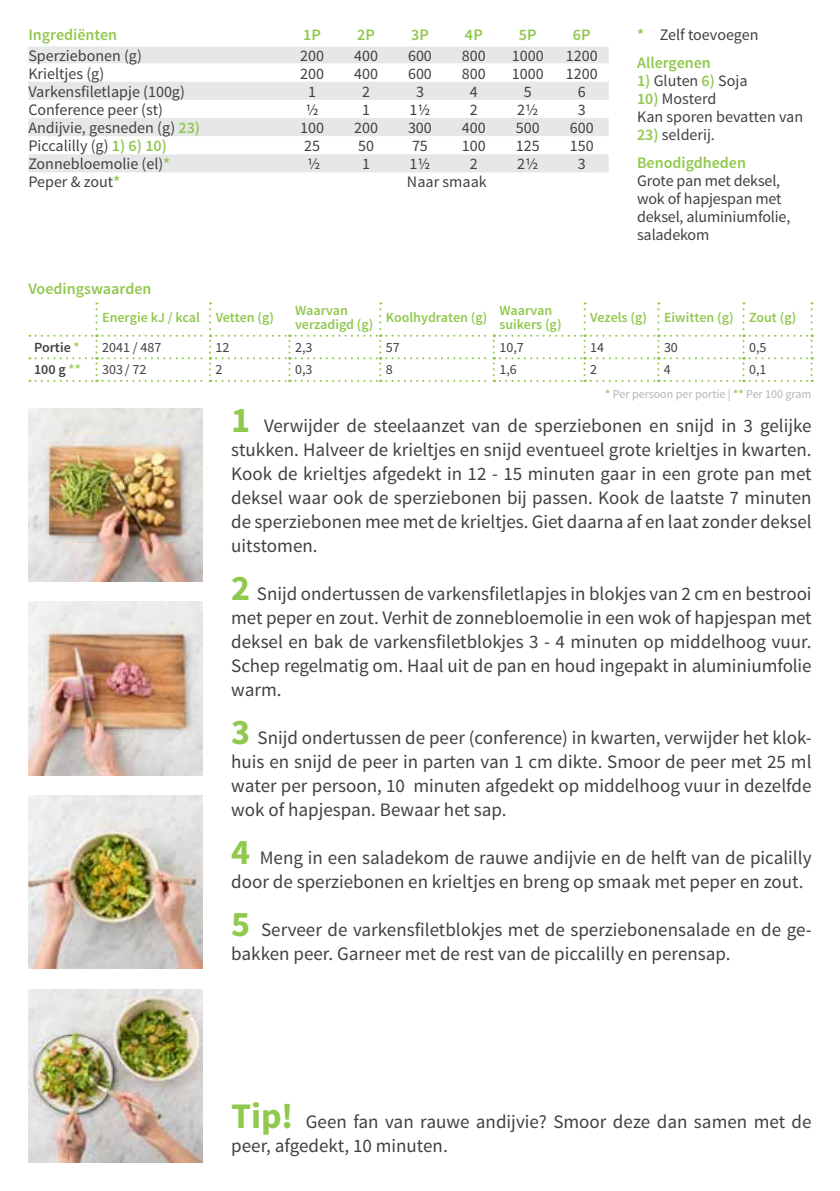
<style>
.page{position:relative;width:840px;height:1191px;background:#fff}
.page>*{position:absolute;margin:0;border:0;box-sizing:border-box;transform-origin:0 0}
.t1{font:19px/24px "Source Sans Pro";color:#414042;text-align:justify}
.t2{font:16px/18px "Source Sans Pro";color:#414042}
.t3{font:600 16px/28px "Source Sans Pro";color:#91c84e}
.t4{font:600 14px/14px "Source Sans Pro";color:#91c84e}
.t5{font:14px "Source Sans Pro";color:#414042}
.t6{font:600 14px "Source Sans Pro";color:#414042}
.t7{font:12px "Source Sans Pro";color:#b1b4b6}
.s1{font-weight:600;color:#91c84e}
.s2{font-weight:400;color:#414042}
.s3{color:#9ccd5f}
.s4{font-weight:600;color:#9ccd5f}
.s5{font-weight:700;font-size:36px;color:#91c84e}
</style>
<div class="page">
<img style="left:28px;top:602px;width:175px;height:173px">
<img style="left:28px;top:795px;width:175px;height:173px">
<img style="left:28px;top:408px;width:175px;height:173px">
<img style="left:28px;top:989px;width:175px;height:173px">
<div style="left:28px;top:46px;width:580px;height:17px;background:#e6e7e8"></div>
<svg style="left:29px;top:172px;width:579px;height:1px"></svg>
<svg style="left:28px;top:82px;width:580px;height:90px;fill:#e6e7e8"></svg>
<svg style="left:95px;top:302px;width:2px;height:27px"></svg>
<svg style="left:209px;top:302px;width:2px;height:27px"></svg>
<svg style="left:379px;top:302px;width:2px;height:27px"></svg>
<svg style="left:583px;top:302px;width:2px;height:27px"></svg>
<svg style="left:657px;top:302px;width:2px;height:27px"></svg>
<svg style="left:742px;top:302px;width:2px;height:27px"></svg>
<svg style="left:810px;top:302px;width:2px;height:27px"></svg>
<svg style="left:29px;top:335px;width:783px;height:47px"></svg>
<p class="t3" style="left:28px;top:21px;width:90px">Ingrediënten</p>
<p class="t3" style="left:303px;top:21px;width:19px">1P</p>
<p class="t3" style="left:357px;top:21px;width:19px">2P</p>
<p class="t3" style="left:411px;top:21px;width:19px">3P</p>
<p class="t3" style="left:464px;top:21px;width:19px">4P</p>
<p class="t3" style="left:518px;top:21px;width:19px">5P</p>
<p class="t3" style="left:572px;top:21px;width:19px">6P</p>
<p class="t2" style="left:28px;top:47px;width:115px">Sperziebonen (g)</p>
<p class="t2" style="left:300px;top:47px;width:25px">200</p>
<p class="t2" style="left:354px;top:47px;width:25px">400</p>
<p class="t2" style="left:408px;top:47px;width:25px">600</p>
<p class="t2" style="left:461px;top:47px;width:25px">800</p>
<p class="t2" style="left:511px;top:47px;width:33px">1000</p>
<p class="t2" style="left:565px;top:47px;width:33px">1200</p>
<p class="t2" style="left:28px;top:65px;width:77px">Krieltjes (g)</p>
<p class="t2" style="left:300px;top:65px;width:25px">200</p>
<p class="t2" style="left:354px;top:65px;width:25px">400</p>
<p class="t2" style="left:408px;top:65px;width:25px">600</p>
<p class="t2" style="left:461px;top:65px;width:25px">800</p>
<p class="t2" style="left:511px;top:65px;width:33px">1000</p>
<p class="t2" style="left:565px;top:65px;width:33px">1200</p>
<p class="t2" style="left:28px;top:83px;width:158px">Varkensfiletlapje (100g)</p>
<p class="t2" style="left:308px;top:83px;width:9px">1</p>
<p class="t2" style="left:362px;top:83px;width:9px">2</p>
<p class="t2" style="left:416px;top:83px;width:9px">3</p>
<p class="t2" style="left:469px;top:83px;width:9px">4</p>
<p class="t2" style="left:523px;top:83px;width:9px">5</p>
<p class="t2" style="left:577px;top:83px;width:9px">6</p>
<p class="t2" style="left:28px;top:101px;width:136px">Conference peer (st)</p>
<p class="t2" style="left:305px;top:101px;width:15px">1/2</p>
<p class="t2" style="left:362px;top:101px;width:9px">1</p>
<p class="t2" style="left:409px;top:101px;width:23px">11/2</p>
<p class="t2" style="left:469px;top:101px;width:9px">2</p>
<p class="t2" style="left:517px;top:101px;width:23px">21/2</p>
<p class="t2" style="left:577px;top:101px;width:9px">3</p>
<p class="t2" style="left:28px;top:119px;width:173px">Andijvie, gesneden (g) <span class="s1">23)</span></p>
<p class="t2" style="left:300px;top:119px;width:25px">100</p>
<p class="t2" style="left:354px;top:119px;width:25px">200</p>
<p class="t2" style="left:408px;top:119px;width:25px">300</p>
<p class="t2" style="left:461px;top:119px;width:25px">400</p>
<p class="t2" style="left:515px;top:119px;width:25px">500</p>
<p class="t2" style="left:569px;top:119px;width:25px">600</p>
<p class="t2" style="left:28px;top:137px;width:140px">Piccalilly (g) <span class="s1">1) 6) 10)</span></p>
<p class="t2" style="left:304px;top:137px;width:17px">25</p>
<p class="t2" style="left:358px;top:137px;width:17px">50</p>
<p class="t2" style="left:412px;top:137px;width:17px">75</p>
<p class="t2" style="left:461px;top:137px;width:25px">100</p>
<p class="t2" style="left:515px;top:137px;width:25px">125</p>
<p class="t2" style="left:569px;top:137px;width:25px">150</p>
<p class="t2" style="left:28px;top:155px;width:143px">Zonnebloemolie (el)<span class="s1">*</span></p>
<p class="t2" style="left:307px;top:155px;width:15px">1/2</p>
<p class="t2" style="left:362px;top:155px;width:9px">1</p>
<p class="t2" style="left:409px;top:155px;width:23px">11/2</p>
<p class="t2" style="left:469px;top:155px;width:9px">2</p>
<p class="t2" style="left:517px;top:155px;width:23px">21/2</p>
<p class="t2" style="left:577px;top:155px;width:9px">3</p>
<p class="t2" style="left:28px;top:173px;width:93px">Peper &amp; zout<span class="s1">*</span></p>
<p class="t2" style="left:407px;top:173px;width:81px">Naar smaak</p>
<p class="t2" style="left:636px;top:21px;width:123px;line-height:28px"><span class="s1">*</span> Zelf toevoegen<br><span class="s1">Allergenen</span></p>
<p class="t2" style="left:636px;top:72px;width:112px"><span class="s1">1)</span> Gluten <span class="s1">6)</span> Soja</p>
<p class="t2" style="left:636px;top:90px;width:167px"><span class="s1">10)</span> Mosterd<br>Kan sporen bevatten van</p>
<p class="t3" style="left:636px;top:121px;width:110px">23) <span class="s2">selderij.<br></span>Benodigdheden</p>
<p class="t2" style="left:636px;top:172px;width:155px">Grote pan met deksel, wok of hapjespan met deksel, aluminiumfolie, saladekom</p>
<p class="t3" style="left:28px;top:275px;width:125px">Voedingswaarden</p>
<p class="t4" style="left:102px;top:310px;width:173px">Energie kJ / kcal Vetten (g)</p>
<p class="t4" style="left:295px;top:303px;width:80px">Waarvan verzadigd (g)</p>
<p class="t4" style="left:386px;top:310px;width:103px">Koolhydraten (g)</p>
<p class="t4" style="left:499px;top:303px;width:64px">Waarvan suikers (g)</p>
<p class="t4" style="left:590px;top:310px;width:207px">Vezels (g) Eiwitten (g) Zout (g)</p>
<p class="t6" style="left:34px;top:338px;width:47px">Portie <span class="s3">*</span></p>
<p class="t5" style="left:102px;top:338px;width:61px">2041 / 487</p>
<p class="t5" style="left:215px;top:338px;width:15px">12</p>
<p class="t5" style="left:295px;top:338px;width:19px">2,3</p>
<p class="t5" style="left:385px;top:338px;width:15px">57</p>
<p class="t5" style="left:499px;top:338px;width:26px">10,7</p>
<p class="t5" style="left:590px;top:338px;width:15px">14</p>
<p class="t5" style="left:663px;top:338px;width:15px">30</p>
<p class="t5" style="left:748px;top:338px;width:19px">0,5</p>
<p class="t6" style="left:34px;top:361px;width:48px">100 g <span class="s3">**</span></p>
<p class="t5" style="left:102px;top:361px;width:46px">303 / 72</p>
<p class="t5" style="left:215px;top:361px;width:8px">2</p>
<p class="t5" style="left:295px;top:361px;width:19px">0,3</p>
<p class="t5" style="left:385px;top:361px;width:8px">8</p>
<p class="t5" style="left:499px;top:361px;width:19px">1,6</p>
<p class="t5" style="left:590px;top:361px;width:8px">2</p>
<p class="t5" style="left:663px;top:361px;width:8px">4</p>
<p class="t5" style="left:748px;top:361px;width:19px">0,1</p>
<p class="t7" style="left:604px;top:386px;width:208px"><span class="s4">*</span> Per persoon per portie | <span class="s4">**</span> Per 100 gram</p>
<p class="t1" style="left:231px;top:414px;width:581px"><span class="s5">1</span> Verwijder de steelaanzet van de sperziebonen en snijd in 3 gelijke stukken. Halveer de krieltjes en snijd eventueel grote krieltjes in kwarten.<br>Kook de krieltjes afgedekt in 12 - 15 minuten gaar in een grote pan met deksel waar ook de sperziebonen bij passen. Kook de laatste 7 minuten de sperziebonen mee met de krieltjes. Giet daarna af en laat zonder deksel uitstomen.</p>
<p class="t1" style="left:231px;top:582px;width:581px"><span class="s5">2</span> Snijd ondertussen de varkensfiletlapjes in blokjes van 2 cm en bestrooi met peper en zout. Verhit de zonnebloemolie in een wok of hapjespan met deksel en bak de varkensfiletblokjes 3 - 4 minuten op middelhoog vuur.<br>Schep regelmatig om. Haal uit de pan en houd ingepakt in aluminiumfolie warm.</p>
<p class="t1" style="left:231px;top:726px;width:581px"><span class="s5">3</span> Snijd ondertussen de peer (conference) in kwarten, verwijder het klok&shy;huis en snijd de peer in parten van 1 cm dikte. Smoor de peer met 25 ml water per persoon, 10 minuten afgedekt op middelhoog vuur in dezelfde wok of hapjespan. Bewaar het sap.</p>
<p class="t1" style="left:231px;top:846px;width:581px"><span class="s5">4</span> Meng in een saladekom de rauwe andijvie en de helft van de picalilly door de sperziebonen en krieltjes en breng op smaak met peper en zout.</p>
<p class="t1" style="left:231px;top:918px;width:581px"><span class="s5">5</span> Serveer de varkensfiletblokjes met de sperziebonensalade en de ge&shy;bakken peer. Garneer met de rest van de piccalilly en perensap.</p>
<p class="t1" style="left:231px;top:1110px;width:581px"><span class="s5">Tip!</span> Geen fan van rauwe andijvie? Smoor deze dan samen met de peer, afgedekt, 10 minuten.</p>
</div>
